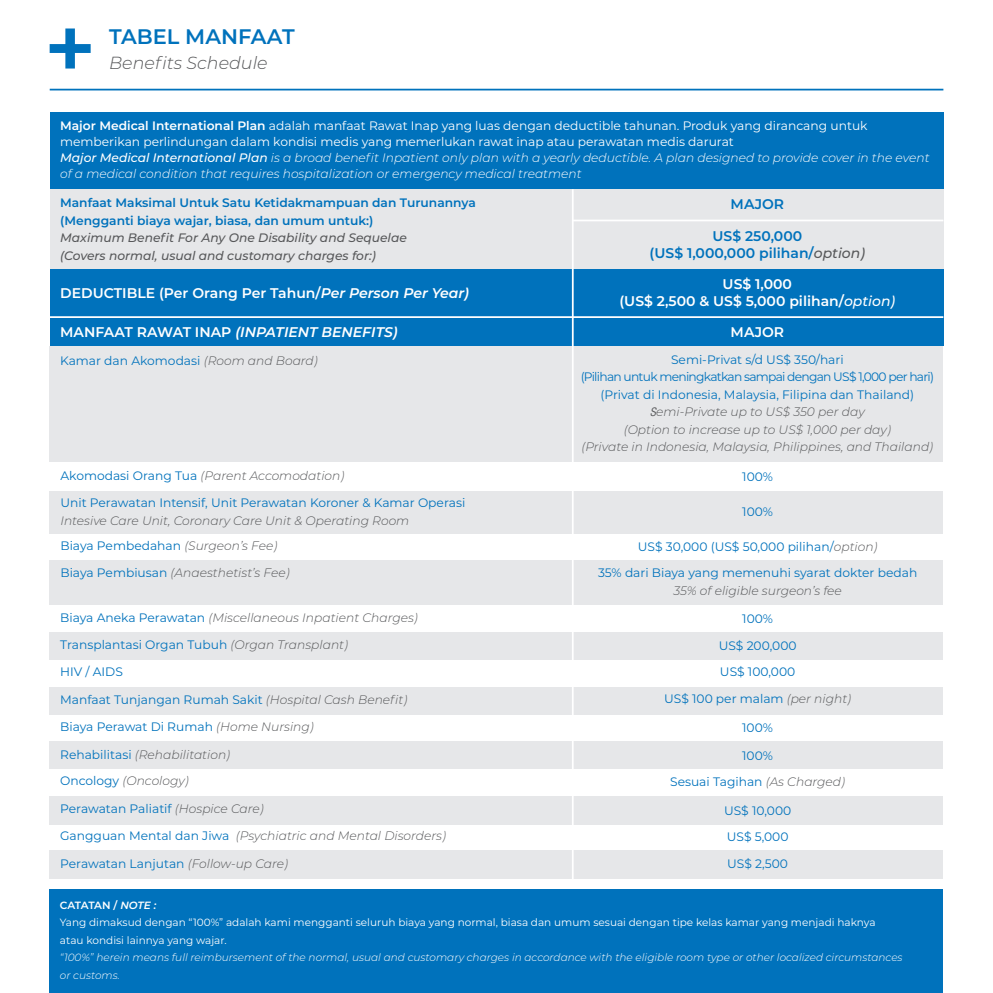
<style>
.page{position:relative;width:993px;height:993px;background:#fff}
.page>*{position:absolute;margin:0;border:0;box-sizing:border-box;transform-origin:0 0}
.t1{font:600 21px "Montserrat";color:#0072bc}
.t2{font:italic 300 17.5px "Montserrat";color:#57585a}
.t3{font:600 14px/17.5px "Montserrat";color:#fff;text-align:center}
.t4{font:600 14px/17.5px "Montserrat";color:#0072bc;text-align:center}
.t5{font:italic 600 14px "Montserrat";color:#fff}
.t6{font:12.25px/17.5px "Montserrat";color:#0072bc;text-align:center}
.t7{font:12.25px/15.8px "Montserrat";color:#fff}
.t8{font:italic 300 12.25px/26.9px "Montserrat";color:#57585a}
.t9{font:600 12.25px "Montserrat";color:#0072bc}
.t10{font:italic 500 12.25px/17.5px "Montserrat";color:#57585a}
.t11{font:10.5px/17.5px "Montserrat";color:#fff}
.t12{font:italic 300 10.5px/17.5px "Montserrat";color:#fff}
.s1{font-weight:600}
.s2{font-weight:500;font-style:italic}
.s3{font-weight:300;font-style:italic}
.s4{font-weight:500;font-style:italic;color:#57585a}
.s5{font-style:italic}
.s6{font-style:normal}
.s7{font-weight:300;font-style:italic;color:#57585a}
.s8{font-weight:400;font-style:normal;color:#0072bc}
.s9{font-family:"Helvetica";font-style:italic;font-stretch:condensed;font-size:11.38px;color:#57585a}
.s10{font-weight:600;font-style:italic}
</style>
<div class="page">
<div style="left:49px;top:490px;width:893px;height:43px;background:#e6e7e9"></div>
<div style="left:49px;top:560px;width:893px;height:44px;background:#e6e7e9"></div>
<div style="left:50px;top:346px;width:892px;height:115px;background:#e6e7e9"></div>
<div style="left:49px;top:796px;width:893px;height:28px;background:#e6e7e9"></div>
<div style="left:49px;top:850px;width:893px;height:28px;background:#e6e7e9"></div>
<div style="left:49px;top:632px;width:893px;height:27px;background:#e6e7e9"></div>
<div style="left:49px;top:687px;width:893px;height:27px;background:#e6e7e9"></div>
<div style="left:49px;top:741px;width:893px;height:27px;background:#e6e7e9"></div>
<svg style="left:50px;top:28px;width:41px;height:40px"></svg>
<hr style="left:50px;top:89px;width:893px;height:1px;background:#0072bc">
<div style="left:49px;top:888px;width:893px;height:104px;background:#0072bc"></div>
<div style="left:50px;top:112px;width:893px;height:77px;background:#0072bc"></div>
<div style="left:50px;top:189px;width:893px;height:81px;background:#e6e7e9"></div>
<div style="left:50px;top:317px;width:893px;height:29px;background:#0072bc"></div>
<div style="left:50px;top:269px;width:893px;height:48px;background:#0072bc"></div>
<hr style="left:50px;top:316px;width:893px;height:2px;background:#fff">
<hr style="left:572px;top:219px;width:371px;height:2px;background:#fff">
<hr style="left:571px;top:189px;width:2px;height:695px;background:#fff">
<h1 class="t1" style="left:109px;top:22px;width:187px">TABEL MANFAAT</h1>
<h2 class="t2" style="left:109px;top:51px;width:160px">Benefits Schedule</h2>
<p class="t7" style="left:60px;top:118px;width:870px"><span class="s1">Major Medical International Plan</span> adalah manfaat Rawat Inap yang luas dengan deductible tahunan. Produk yang dirancang untuk memberikan perlindungan dalam kondisi medis yang memerlukan rawat inap atau perawatan medis darurat<br><span class="s2">Major Medical International Plan</span> <span class="s3">is a broad benefit Inpatient only plan with a yearly deductible. A plan designed to provide cover in the event of a medical condition that requires hospitalization or emergency medical treatment</span></p>
<p class="t9" style="left:60px;top:194px;width:417px">Manfaat Maksimal Untuk Satu Ketidakmampuan dan Turunannya</p>
<p class="t4" style="left:730px;top:195px;width:55px">MAJOR</p>
<p class="t9" style="left:60px;top:211px;width:315px">(Mengganti biaya wajar, biasa, dan umum untuk:)</p>
<p class="t10" style="left:60px;top:228px;width:348px">Maximum Benefit For Any One Disability and Sequelae (Covers normal, usual and customary charges for:)</p>
<p class="t4" style="left:649px;top:226px;width:217px">US$ 250,000<br>(US$ 1,000,000 pilihan/<span class="s4">option)</span></p>
<p class="t3" style="left:60px;top:283px;width:410px">DEDUCTIBLE (Per Orang Per Tahun/<span class="s5">Per Person Per Year)</span></p>
<p class="t3" style="left:619px;top:274px;width:277px">US$ 1,000<br>(US$ 2,500 &amp; US$ 5,000 pilihan/<span class="s2">option)</span></p>
<p class="t5" style="left:60px;top:322px;width:339px"><span class="s6">MANFAAT RAWAT INAP</span> (INPATIENT BENEFITS)</p>
<p class="t6" style="left:60px;top:351px;width:259px">Kamar dan Akomodasi <span class="s7">(Room and Board)</span></p>
<p class="t8" style="left:60px;top:461px;width:285px"><span class="s8">Akomodasi Orang Tua</span> (Parent Accomodation)</p>
<p class="t6" style="left:60px;top:493px;width:406px">Unit Perawatan Intensif, Unit Perawatan Koroner &amp; Kamar Operasi</p>
<p class="t8" style="left:60px;top:506px;width:350px">Intesive Care Unit, Coronary Care Unit &amp; Operating Room</p>
<p class="t6" style="left:60px;top:536px;width:218px">Biaya Pembedahan <span class="s7">(Surgeon’s Fee)</span></p>
<p class="t8" style="left:60px;top:558px;width:230px"><span class="s8">Biaya Pembiusan</span> (Anaesthetist’s Fee)</p>
<p class="t8" style="left:60px;top:603px;width:359px"><span class="s8">Biaya Aneka Perawatan</span> (Miscellaneous Inpatient Charges)</p>
<p class="t6" style="left:60px;top:630px;width:289px;line-height:26.9px;text-align:left">Transplantasi Organ Tubuh <span class="s7">(Organ Transplant)<br></span>HIV / AIDS</p>
<p class="t6" style="left:60px;top:685px;width:348px;line-height:26.9px;text-align:left">Manfaat Tunjangan Rumah Sakit <span class="s7">(Hospital Cash Benefit)<br></span>Biaya Perawat Di Rumah <span class="s7">(Home Nursing)</span></p>
<p class="t8" style="left:60px;top:740px;width:171px"><span class="s8">Rehabilitasi</span> (Rehabilitation)<br><span class="s8">Oncology</span> (Oncology)</p>
<p class="t8" style="left:60px;top:795px;width:387px"><span class="s8">Perawatan Paliatif</span> (Hospice Care)<br><span class="s8">Gangguan Mental dan Jiwa</span> (Psychiatric and Mental Disorders)</p>
<p class="t6" style="left:60px;top:853px;width:229px">Perawatan Lanjutan <span class="s7">(Follow-up Care)</span></p>
<p class="t3" style="left:730px;top:322px;width:55px">MAJOR</p>
<p class="t6" style="left:580px;top:350px;width:355px">Semi-Privat s/d US$ 350/hari<br>(Pilihan untuk meningkatkan sampai dengan US$ 1,000 per hari) (Privat di Indonesia, Malaysia, Filipina dan Thailand)<br><span class="s9">S</span><span class="s7">emi-Private up to US$ 350 per day<br>(Option to increase up to US$ 1,000 per day)<br>(Private in Indonesia, Malaysia, Philippines, and Thailand)</span></p>
<p class="t6" style="left:742px;top:467px;width:32px">100%</p>
<p class="t6" style="left:742px;top:502px;width:32px">100%</p>
<p class="t6" style="left:598px;top:532px;width:320px;line-height:26.8px">US$ 30,000 (US$ 50,000 pilihan/<span class="s7">option)<br></span>35% dari Biaya yang memenuhi syarat dokter bedah</p>
<p class="t8" style="left:673px;top:576px;width:170px">35% of eligible surgeon’s fee</p>
<p class="t6" style="left:664px;top:604px;width:188px;line-height:26.6px">100%<br>US$ 200,000<br>US$ 100,000<br>US$ 100 per malam <span class="s7">(per night)</span></p>
<p class="t6" style="left:742px;top:718px;width:32px">100%</p>
<p class="t6" style="left:670px;top:741px;width:176px;line-height:26.4px">100%<br>Sesuai Tagihan <span class="s7">(As Charged)</span></p>
<p class="t6" style="left:723px;top:801px;width:69px">US$ 10,000</p>
<p class="t6" style="left:726px;top:827px;width:63px">US$ 5,000</p>
<p class="t6" style="left:727px;top:854px;width:62px">US$ 2,500</p>
<p class="t11" style="left:60px;top:895px;width:817px"><span class="s1">CATATAN /</span> <span class="s10">NOTE :<br></span>Yang dimaksud dengan “100%” adalah kami mengganti seluruh biaya yang normal, biasa dan umum sesuai dengan tipe kelas kamar yang menjadi haknya atau kondisi lainnya yang wajar.</p>
<p class="t12" style="left:60px;top:948px;width:844px">“100%” herein means full reimbursement of the normal, usual and customary charges in accordance with the eligible room type or other localized circumstances or customs.</p>
</div>
